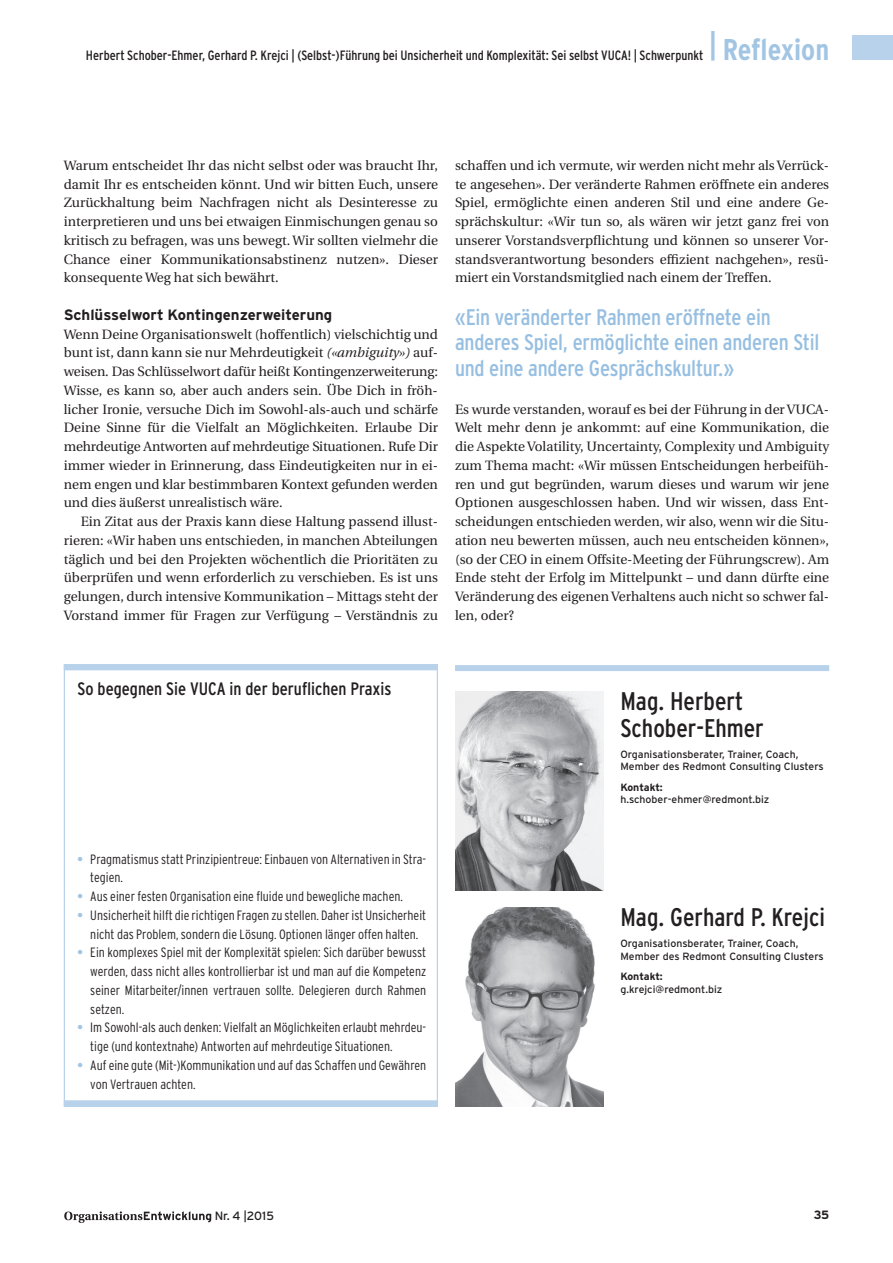
<style>
.page{position:relative;width:893px;height:1263px;background:#fff}
.page>*{position:absolute;margin:0;border:0;box-sizing:border-box;transform-origin:0 0}
.t1{font:700 condensed 30px "Interstate";color:#a1c5e3}
.t2{font:condensed 25.5px/27px "Interstate";color:#231f20}
.t3{font:condensed 22.5px/25.5px "Interstate";letter-spacing:-.01em;color:#97bfe1}
.t4{font:condensed 18px "Interstate";color:#231f20}
.t5{font:700 15px "Interstate";color:#231f20}
.t6{font:13.5px/18.8px "Utopia";color:#231f20;text-align:justify}
.t7{font:300 condensed 13.5px/18.8px "Interstate";color:#231f20}
.t8{font:condensed 13.5px "Interstate";color:#231f20}
.t9{font:12px "Interstate";color:#231f20}
.t10{font:700 12px "Interstate";color:#231f20}
.t11{font:10.5px/12.8px "Interstate";color:#231f20}
.t12{font:700 10.5px "Interstate";letter-spacing:-.01em;color:#231f20}
.s1{font-style:italic}
.s2{font-weight:700;color:#a1c5e3}
</style>
<div class="page">
<div style="left:852px;top:36px;width:41px;height:24px;background:#b7d2ea"></div>
<svg style="left:64px;top:1211px;width:147px;height:12px"></svg>
<div style="left:455px;top:665px;width:374px;height:6px;background:#b7d2ea"></div>
<img style="left:455px;top:692px;width:149px;height:198px">
<img style="left:455px;top:908px;width:149px;height:198px">
<div style="left:64px;top:664px;width:374px;height:6px;background:#b7d2ea"></div>
<div style="left:64px;top:1100px;width:374px;height:6px;background:#b7d2ea"></div>
<p class="t8" style="left:86px;top:47px;width:619px">Herbert Schober-Ehmer, Gerhard P. Krejci | (Selbst-)Führung bei Unsicherheit und Komplexität: Sei selbst VUCA! | Schwerpunkt</p>
<h1 class="t1" style="left:709px;top:32px;width:121px">| Reflexion</h1>
<p class="t6" style="left:64px;top:156px;width:376px">Warum entscheidet Ihr das nicht selbst oder was braucht Ihr, damit Ihr es entscheiden könnt. Und wir bitten Euch, unsere Zurückhaltung beim Nachfragen nicht als Desinteresse zu interpretieren und uns bei etwaigen Einmischungen genau so kritisch zu befragen, was uns bewegt. Wir sollten vielmehr die Chance einer Kommunikationsabstinenz nutzen». Dieser konsequente Weg hat sich bewährt.</p>
<p class="t5" style="left:64px;top:306px;width:270px">Schlüsselwort Kontingenzerweiterung</p>
<p class="t6" style="left:64px;top:325px;width:376px">Wenn Deine Organisationswelt (hoffentlich) vielschichtig und bunt ist, dann kann sie nur Mehrdeutigkeit <span class="s1">(«ambiguity»)</span> auf&shy;weisen. Das Schlüsselwort dafür heißt Kontingenzerweiterung:<br>Wisse, es kann so, aber auch anders sein. Übe Dich in fröh&shy;licher Ironie, versuche Dich im Sowohl-als-auch und schärfe Deine Sinne für die Vielfalt an Möglichkeiten. Erlaube Dir mehrdeutige Antworten auf mehrdeutige Situationen. Rufe Dir immer wieder in Erinnerung, dass Eindeutigkeiten nur in ei&shy;nem engen und klar bestimmbaren Kontext gefunden werden und dies äußerst unrealistisch wäre.</p>
<p class="t6" style="left:64px;top:512px;width:376px;text-indent:17px">Ein Zitat aus der Praxis kann diese Haltung passend illust&shy;rieren: «Wir haben uns entschieden, in manchen Abteilungen täglich und bei den Projekten wöchentlich die Prioritäten zu überprüfen und wenn erforderlich zu verschieben. Es ist uns gelungen, durch intensive Kommunikation – Mittags steht der Vorstand immer für Fragen zur Verfügung – Verständnis zu</p>
<p class="t6" style="left:455px;top:156px;width:376px">schaffen und ich vermute, wir werden nicht mehr als Verrück&shy;te angesehen». Der veränderte Rahmen eröffnete ein anderes Spiel, ermöglichte einen anderen Stil und eine andere Ge&shy;sprächskultur: «Wir tun so, als wären wir jetzt ganz frei von unserer Vorstandsverpflichtung und können so unserer Vor&shy;standsverantwortung besonders effizient nachgehen», resü&shy;miert ein Vorstandsmitglied nach einem der Treffen.</p>
<h3 class="t3" style="left:455px;top:304px;width:366px">«Ein veränderter Rahmen eröffnete ein anderes Spiel, ermöglichte einen anderen Stil und eine andere Gesprächskultur.»</h3>
<p class="t6" style="left:455px;top:400px;width:376px;text-align:left">Es wurde verstanden, worauf es bei der Führung in der VUCA-Welt mehr denn je ankommt: auf eine Kommunikation, die die Aspekte Volatility, Uncertainty, Complexity und Ambiguity zum Thema macht: «Wir müssen Entscheidungen herbeifüh&shy;ren und gut begründen, warum dieses und warum wir jene Optionen ausgeschlossen haben. Und wir wissen, dass Ent&shy;scheidungen entschieden werden, wir also, wenn wir die Situ&shy;ation neu bewerten müssen, auch neu entscheiden können», (so der CEO in einem Offsite-Meeting der Führungscrew). Am Ende steht der Erfolg im Mittelpunkt – und dann dürfte eine Veränderung des eigenen Verhaltens auch nicht so schwer fal&shy;len, oder?</p>
<h3 class="t4" style="left:78px;top:678px;width:315px">So begegnen Sie VUCA in der beruflichen Praxis</h3>
<p class="t7" style="left:90px;top:849px;width:336px;text-indent:-13px"><span class="s2">•</span> Pragmatismus statt Prinzipientreue: Einbauen von Alternativen in Stra&shy;tegien.</p>
<p class="t7" style="left:78px;top:887px;width:327px"><span class="s2">•</span> Aus einer festen Organisation eine fluide und bewegliche machen.</p>
<p class="t7" style="left:78px;top:906px;width:350px;text-align:center"><span class="s2">•</span> Unsicherheit hilft die richtigen Fragen zu stellen. Daher ist Unsicherheit nicht das Problem, sondern die Lösung. Optionen länger offen halten.</p>
<p class="t7" style="left:90px;top:943px;width:337px;text-align:justify;text-indent:-13px"><span class="s2">•</span> Ein komplexes Spiel mit der Komplexität spielen: Sich darüber bewusst werden, dass nicht alles kontrollierbar ist und man auf die Kompetenz seiner Mitarbeiter/innen vertrauen sollte. Delegieren durch Rahmen setzen.</p>
<p class="t7" style="left:90px;top:1018px;width:337px;text-indent:-13px"><span class="s2">•</span> Im Sowohl-als auch denken: Vielfalt an Möglichkeiten erlaubt mehrdeu&shy;tige (und kontextnahe) Antworten auf mehrdeutige Situationen.</p>
<p class="t7" style="left:90px;top:1056px;width:337px;text-indent:-13px"><span class="s2">•</span> Auf eine gute (Mit-)Kommunikation und auf das Schaffen und Gewähren von Vertrauen achten.</p>
<h2 class="t2" style="left:620px;top:687px;width:145px">Mag. Herbert<br>Schober-Ehmer</h2>
<p class="t11" style="left:620px;top:747px;width:205px">Organisationsberater, Trainer, Coach,<br>Member des Redmont Consulting Clusters</p>
<p class="t12" style="left:620px;top:781px;width:44px">Kontakt:</p>
<p class="t11" style="left:620px;top:793px;width:151px">h.schober-ehmer@redmont.biz</p>
<h2 class="t2" style="left:620px;top:904px;width:206px">Mag. Gerhard P. Krejci</h2>
<p class="t11" style="left:620px;top:937px;width:205px">Organisationsberater, Trainer, Coach,<br>Member des Redmont Consulting Clusters</p>
<p class="t12" style="left:620px;top:970px;width:44px">Kontakt:</p>
<p class="t11" style="left:620px;top:982px;width:103px">g.krejci@redmont.biz</p>
<p class="t9" style="left:215px;top:1209px;width:61px">Nr. 4 |2015</p>
<p class="t10" style="left:814px;top:1208px;width:17px">35</p>
</div>
